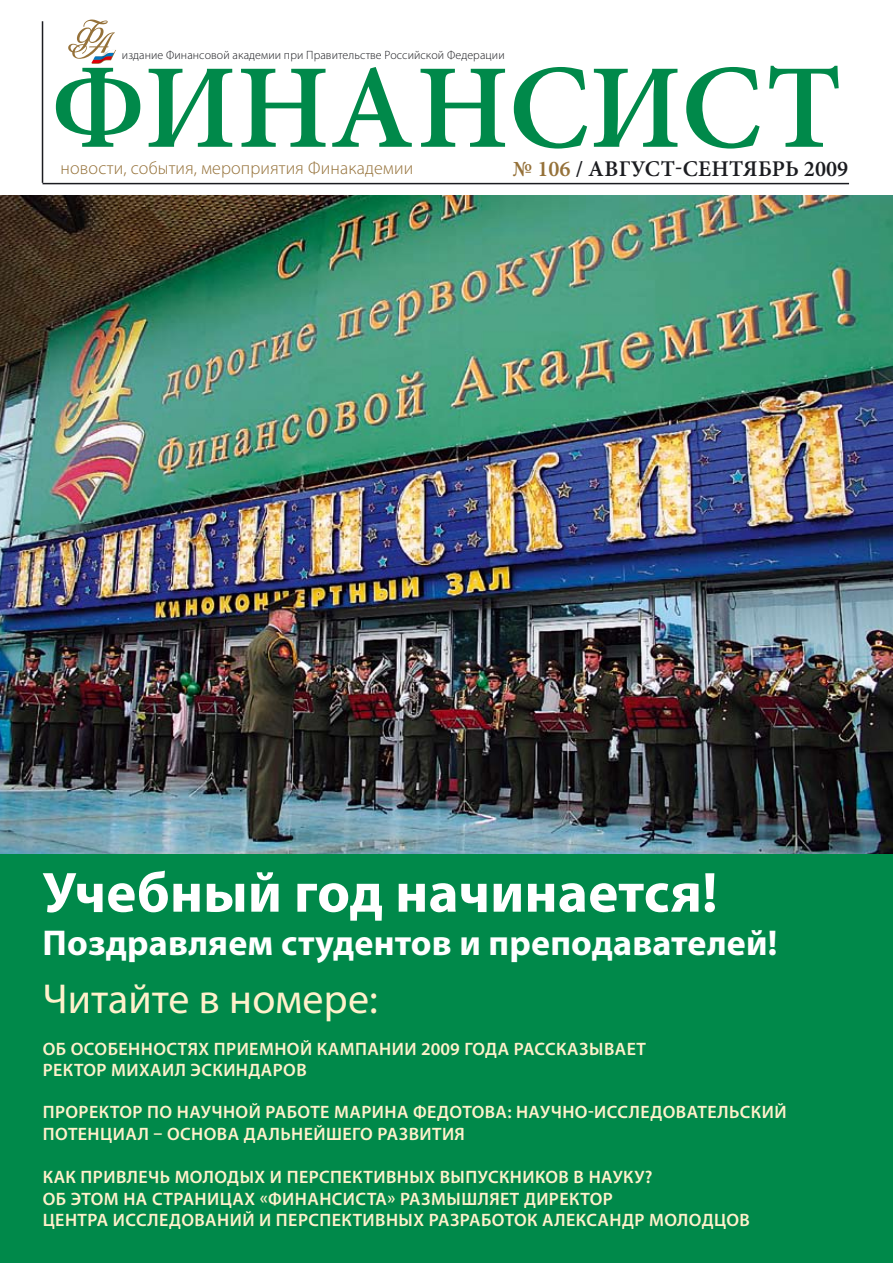
<style>
.page{position:relative;width:893px;height:1263px;background:#fff}
.page>*{position:absolute;margin:0;border:0;box-sizing:border-box;transform-origin:0 0}
.t1{font:600 120px "Minion Pro";color:#00894a}
.t2{font:700 57px "Myriad Pro";letter-spacing:.005em;color:#fff}
.t3{font:42px "Myriad Pro";letter-spacing:.005em;color:#fff1cb}
.t4{font:700 36px "Myriad Pro";letter-spacing:.005em;color:#fff}
.t5{font:600 22.5px "Minion Pro";color:#1b1c20}
.t6{font:600 18px/21.6px "Myriad Pro";letter-spacing:.025em;color:#fff1cb}
.t7{font:300 18px "Myriad Pro";letter-spacing:.01em;color:#957139}
.t8{font:300 12px "Myriad Pro";letter-spacing:.01em;color:#1b1c20}
.s1{color:#957139}
</style>
<div class="page">
<img style="left:0;top:196px;width:893px;height:659px">
<hr style="left:43px;top:183px;width:806px;height:1px;background:#1b1c20">
<hr style="left:42px;top:21px;width:1px;height:162px;background:#1b1c20">
<svg style="left:68px;top:20px;width:48px;height:44px"></svg>
<div style="left:0;top:855px;width:893px;height:408px;background:#00894a"></div>
<p class="t8" style="left:122px;top:48px;width:384px">издание Финансовой академии при Правительстве Российской Федерации</p>
<h1 class="t1" style="left:51px;top:37px;width:792px">ФИНАНСИСТ</h1>
<p class="t7" style="left:61px;top:157px;width:354px">новости, события, мероприятия Финакадемии</p>
<p class="t5" style="left:512px;top:156px;width:337px"><span class="s1">№ 106</span> / август-сентябрь 2009</p>
<h2 class="t2" style="left:43px;top:855px;width:676px">Учебный год начинается!</h2>
<h3 class="t4" style="left:43px;top:919px;width:736px">Поздравляем студентов и преподавателей!</h3>
<h3 class="t3" style="left:43px;top:973px;width:337px">Читайте в номере:</h3>
<p class="t6" style="left:43px;top:1038px;width:605px;line-height:21px">Об особенностях приемной кампании 2009 года рассказывает ректор Михаил ЭСКИНДАР</p>
<p class="t6" style="left:283px;top:1058px;width:23px">ОВ</p>
<p class="t6" style="left:43px;top:1101px;width:745px">Проректор по научной работе Марина ФЕДОТОВА: Научно-исследовательский потенциал – основа дальнейшего развития</p>
<p class="t6" style="left:43px;top:1166px;width:707px">Как привлечь молодых и перспективных выпускников в науку?<br>Об этом на страницах «Финансиста» размышляет директор<br>Центра исследований и перспективных разработок Александр МОЛОДЦОВ</p>
</div>
